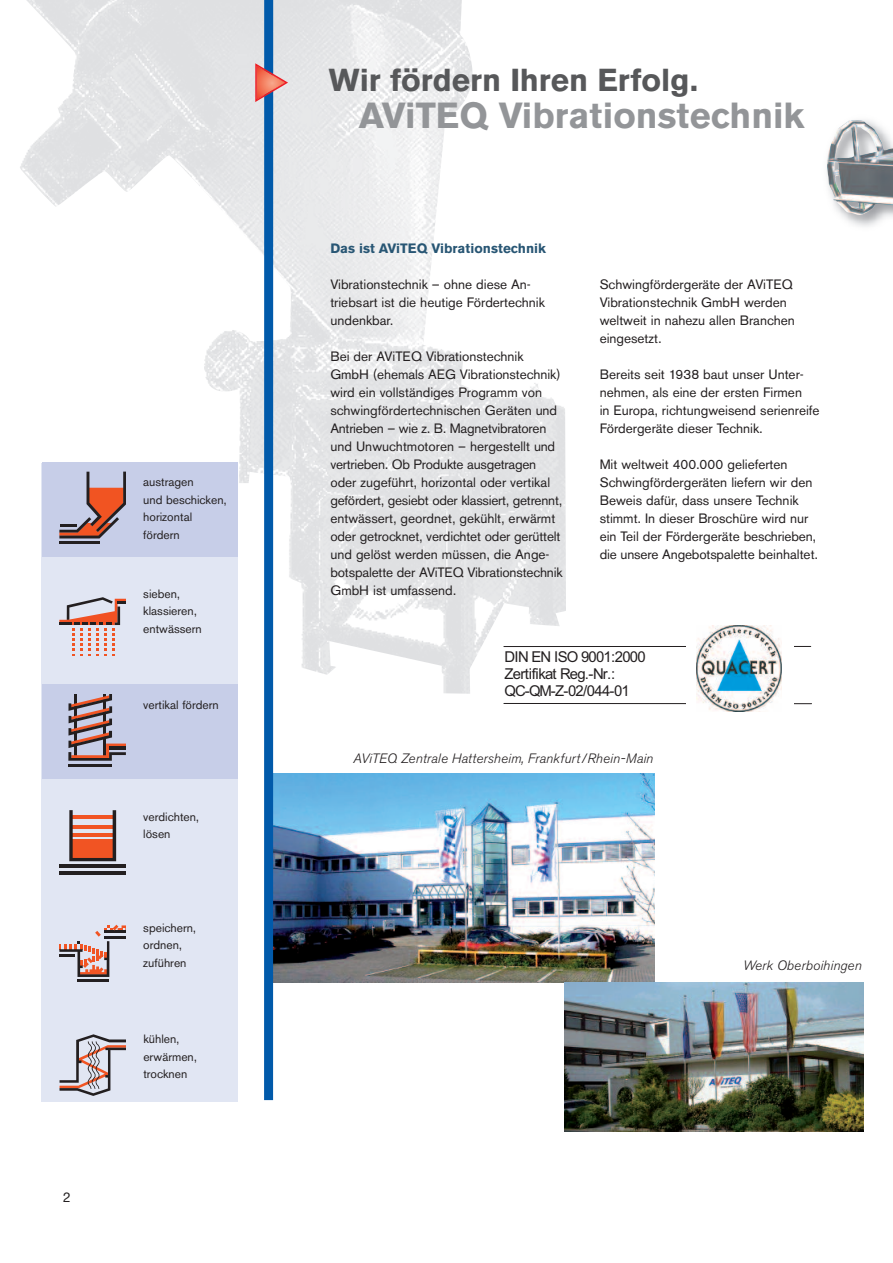
<style>
.page{position:relative;width:893px;height:1263px;background:#fff}
.page>*{position:absolute;margin:0;border:0;box-sizing:border-box;transform-origin:0 0}
.t1{font:700 36px "Standard Grotesk BSK";color:#939598}
.t2{font:700 31.5px "Standard Grotesk BSK";color:#57585a}
.t3{font:15px/17.1px "Arial";letter-spacing:-.05em;color:#231f20}
.t4{font:13.5px/18px "Standard Grotesk BSK";color:#231f20}
.t5{font:italic 300 13.5px "Standard Grotesk BSK";letter-spacing:.005em;color:#231f20}
.t6{font:700 13.5px "Standard Grotesk BSK";color:#285674}
.t7{font:13.5px "Helvetica Neue LT Std";color:#231f20}
.t8{font:12px/17.4px "Standard Grotesk BSK";color:#231f20}
</style>
<div class="page">
<div style="left:41px;top:463px;width:197px;height:638px;background:#e1e6f3"></div>
<div style="left:43px;top:685px;width:195px;height:94px;background:#c7cee8"></div>
<img style="left:827px;top:120px;width:66px;height:96px">
<img style="left:20px;top:0;width:546px;height:694px">
<img style="left:273px;top:774px;width:382px;height:208px">
<div style="left:264px;top:0;width:9px;height:1100px;background:#015aaa"></div>
<svg style="left:255px;top:63px;width:33px;height:39px"></svg>
<img style="left:564px;top:982px;width:299px;height:149px">
<hr style="left:60px;top:541px;width:40px;height:3px;background:#231f20">
<svg style="left:60px;top:472px;width:66px;height:66px;background:#b79193"></svg>
<svg style="left:60px;top:597px;width:66px;height:58px"></svg>
<hr style="left:69px;top:764px;width:43px;height:3px;background:#231f20">
<svg style="left:68px;top:695px;width:58px;height:66px"></svg>
<hr style="left:109px;top:746px;width:17px;height:3px;background:#231f20">
<hr style="left:60px;top:864px;width:66px;height:4px;background:#231f20">
<hr style="left:60px;top:871px;width:66px;height:3px;background:#231f20">
<svg style="left:69px;top:810px;width:47px;height:51px"></svg>
<hr style="left:77px;top:979px;width:32px;height:3px;background:#231f20">
<svg style="left:60px;top:925px;width:66px;height:52px"></svg>
<svg style="left:60px;top:1034px;width:66px;height:62px"></svg>
<div style="left:494px;top:642px;width:300px;height:65px;background:#fff"></div>
<hr style="left:504px;top:646px;width:307px;height:1px;background:#231f20">
<hr style="left:504px;top:703px;width:308px;height:1px;background:#231f20">
<div style="left:686px;top:620px;width:107px;height:105px;background:#fff"></div>
<img style="left:696px;top:626px;width:86px;height:85px">
<p class="t7" style="left:63px;top:1192px;width:9px">2</p>
<p class="t8" style="left:143px;top:474px;width:85px">austragen<br>und beschicken, horizontal fördern</p>
<p class="t8" style="left:143px;top:585px;width:60px">sieben, klassieren, entwässern</p>
<p class="t8" style="left:143px;top:696px;width:77px">vertikal fördern</p>
<p class="t8" style="left:143px;top:808px;width:57px">verdichten, lösen</p>
<p class="t8" style="left:143px;top:919px;width:54px">speichern, ordnen, zuführen</p>
<p class="t8" style="left:143px;top:1031px;width:55px">kühlen, erwärmen, trocknen</p>
<h2 class="t2" style="left:329px;top:63px;width:371px">Wir fördern Ihren Erfolg.</h2>
<h1 class="t1" style="left:359px;top:95px;width:447px">AViTEQ Vibrationstechnik</h1>
<p class="t6" style="left:330px;top:240px;width:217px">Das ist AViTEQ Vibrationstechnik</p>
<p class="t4" style="left:330px;top:275px;width:216px">Vibrationstechnik – ohne diese An&shy;triebsart ist die heutige Fördertechnik undenkbar.</p>
<p class="t4" style="left:330px;top:347px;width:234px">Bei der AViTEQ Vibrationstechnik GmbH (ehemals AEG Vibrationstechnik) wird ein vollständiges Programm von schwingfördertechnischen Geräten und Antrieben – wie z. B. Magnetvibratoren und Unwuchtmotoren – hergestellt und vertrieben. Ob Produkte ausgetragen oder zugeführt, horizontal oder vertikal gefördert, gesiebt oder klassiert, getrennt, entwässert, geordnet, gekühlt, erwärmt oder getrocknet, verdichtet oder gerüttelt und gelöst werden müssen, die Ange&shy;botspalette der AViTEQ Vibrationstechnik GmbH ist umfassend.</p>
<p class="t4" style="left:600px;top:275px;width:197px">Schwingfördergeräte der AViTEQ<br>Vibrationstechnik GmbH werden weltweit in nahezu allen Branchen eingesetzt.</p>
<p class="t4" style="left:600px;top:365px;width:221px">Bereits seit 1938 baut unser Unter&shy;nehmen, als eine der ersten Firmen<br>in Europa, richtungweisend serienreife Fördergeräte dieser Technik.</p>
<p class="t4" style="left:600px;top:455px;width:220px">Mit weltweit 400.000 gelieferten Schwingfördergeräten liefern wir den Beweis dafür, dass unsere Technik stimmt. In dieser Broschüre wird nur ein Teil der Fördergeräte beschrieben, die unsere Angebotspalette beinhaltet.</p>
<p class="t3" style="left:505px;top:648px;width:142px">DIN EN ISO 9001:2000<br>Zertifikat Reg.-Nr.:<br>QC-QM-Z-02/044-01</p>
<p class="t5" style="left:354px;top:751px;width:301px">AViTEQ Zentrale Hattersheim, Frankfurt/Rhein-Main</p>
<p class="t5" style="left:743px;top:959px;width:120px">Werk Oberboihingen</p>
</div>
